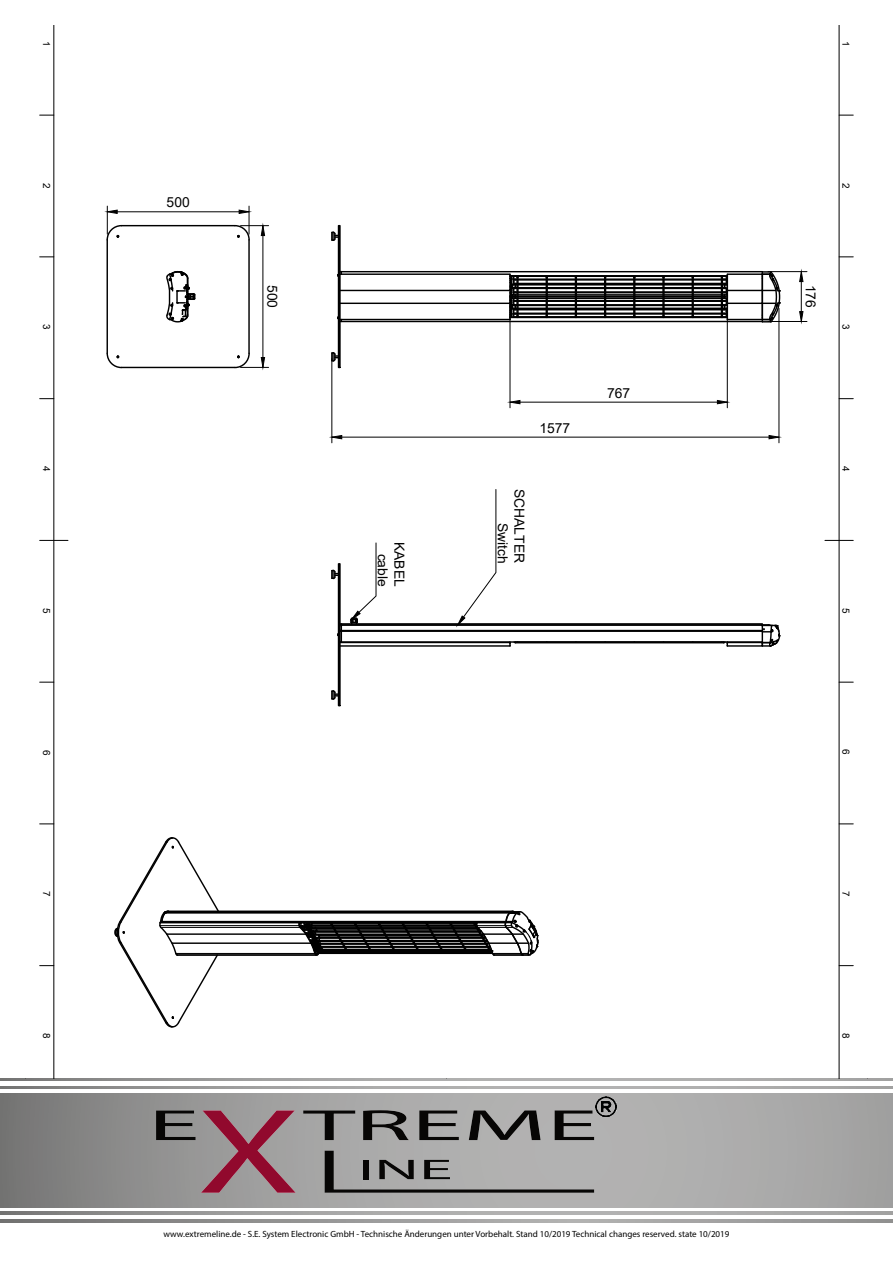
<style>
.page{position:relative;width:893px;height:1263px;background:#fff}
.page>*{position:absolute;margin:0;border:0;box-sizing:border-box;transform-origin:0 0}
.t1{font:121.95px "Myriad Pro";color:#91092d;scale:1.49 1}
.t2{font:43.95px "Myriad Pro";color:#070605;scale:2.37 1}
.t3{font:28.8px "Myriad Pro";color:#070605;scale:2.37 1}
.t4{font:13.8px/16.5px "Arial";color:#000;text-align:right}
.t5{font:9.9px "Arial Unicode MS";color:#000}
.t6{font:9px "Myriad Pro";color:#000}
</style>
<div class="page">
<svg style="left:0;top:1093px;width:893px;height:114px;background:#a0a09f"></svg>
<svg style="left:0;top:1078px;width:893px;height:3px;background:#a3a2a2"></svg>
<svg style="left:0;top:1086px;width:893px;height:3px;background:#a3a3a2"></svg>
<svg style="left:0;top:1220px;width:893px;height:2px;background:#989797"></svg>
<svg style="left:0;top:1212px;width:893px;height:2px;background:#a3a3a2"></svg>
<svg style="left:325px;top:1150px;width:269px;height:43px;background:#9d9d9d"></svg>
<img style="left:595px;top:1096px;width:21px;height:21px">
<svg style="left:331px;top:224px;width:450px;height:145px"></svg>
<svg style="left:166px;top:270px;width:30px;height:53px"></svg>
<hr style="left:248px;top:240px;width:2px;height:113px;background:#000">
<hr style="left:121px;top:225px;width:114px;height:1px;background:#000">
<hr style="left:107px;top:240px;width:1px;height:113px;background:#000">
<hr style="left:121px;top:367px;width:114px;height:1px;background:#000">
<svg style="left:106px;top:352px;width:17px;height:17px"></svg>
<svg style="left:114px;top:837px;width:425px;height:191px"></svg>
<hr style="left:53px;top:26px;width:1px;height:1052px;background:#000">
<hr style="left:839px;top:26px;width:1px;height:1052px;background:#000">
<svg style="left:40px;top:540px;width:28px;height:1px"></svg>
<svg style="left:825px;top:540px;width:28px;height:1px"></svg>
<svg style="left:839px;top:682px;width:14px;height:1px"></svg>
<svg style="left:839px;top:823px;width:14px;height:1px"></svg>
<svg style="left:839px;top:965px;width:14px;height:1px"></svg>
<svg style="left:839px;top:398px;width:14px;height:1px"></svg>
<svg style="left:839px;top:256px;width:14px;height:1px"></svg>
<svg style="left:839px;top:115px;width:14px;height:1px"></svg>
<svg style="left:40px;top:682px;width:14px;height:1px"></svg>
<svg style="left:40px;top:823px;width:14px;height:1px"></svg>
<svg style="left:40px;top:965px;width:14px;height:1px"></svg>
<svg style="left:40px;top:398px;width:14px;height:1px"></svg>
<svg style="left:40px;top:256px;width:14px;height:1px"></svg>
<svg style="left:40px;top:115px;width:14px;height:1px"></svg>
<hr style="left:779px;top:308px;width:1px;height:135px;background:#000">
<hr style="left:331px;top:359px;width:1px;height:84px;background:#000">
<hr style="left:342px;top:437px;width:427px;height:1px;background:#000">
<svg style="left:768px;top:435px;width:12px;height:5px"></svg>
<svg style="left:331px;top:435px;width:11px;height:5px"></svg>
<hr style="left:263px;top:236px;width:1px;height:121px;background:#000">
<svg style="left:233px;top:352px;width:36px;height:17px"></svg>
<hr style="left:117px;top:211px;width:122px;height:1px;background:#000">
<svg style="left:233px;top:206px;width:36px;height:35px"></svg>
<svg style="left:106px;top:206px;width:17px;height:35px"></svg>
<svg style="left:331px;top:489px;width:450px;height:218px"></svg>
<hr style="left:727px;top:284px;width:1px;height:124px;background:#000">
<hr style="left:510px;top:295px;width:1px;height:113px;background:#000">
<hr style="left:520px;top:402px;width:197px;height:1px;background:#000">
<svg style="left:717px;top:400px;width:11px;height:4px"></svg>
<svg style="left:509px;top:400px;width:12px;height:4px"></svg>
<hr style="left:768px;top:321px;width:39px;height:1px;background:#000">
<hr style="left:768px;top:271px;width:39px;height:1px;background:#000">
<hr style="left:801px;top:282px;width:1px;height:30px;background:#000">
<svg style="left:799px;top:311px;width:5px;height:10px"></svg>
<svg style="left:799px;top:271px;width:5px;height:11px"></svg>
<p class="t5" style="left:54px;top:41px;width:7px;rotate:90deg">1</p>
<p class="t5" style="left:853px;top:41px;width:7px;rotate:90deg">1</p>
<p class="t5" style="left:54px;top:183px;width:7px;rotate:90deg">2</p>
<p class="t5" style="left:853px;top:183px;width:7px;rotate:90deg">2</p>
<h3 class="t4" style="left:167px;top:194px;width:25px">500</h3>
<h3 class="t4" style="left:281px;top:285px;width:25px;rotate:90deg">500</h3>
<h3 class="t4" style="left:819px;top:285px;width:25px;rotate:90deg">176</h3>
<p class="t5" style="left:54px;top:324px;width:7px;rotate:90deg">3</p>
<p class="t5" style="left:853px;top:324px;width:7px;rotate:90deg">3</p>
<h3 class="t4" style="left:607px;top:384px;width:25px">767</h3>
<h3 class="t4" style="left:539px;top:420px;width:32px">1577</h3>
<p class="t5" style="left:54px;top:466px;width:7px;rotate:90deg">4</p>
<p class="t5" style="left:853px;top:466px;width:7px;rotate:90deg">4</p>
<h3 class="t4" style="left:408px;top:542px;width:46px;rotate:90deg">KABEL cable</h3>
<h3 class="t4" style="left:528px;top:489px;width:76px;rotate:90deg">SCHALTER<br>Switch</h3>
<p class="t5" style="left:54px;top:608px;width:7px;rotate:90deg">5</p>
<p class="t5" style="left:853px;top:608px;width:7px;rotate:90deg">5</p>
<p class="t5" style="left:54px;top:749px;width:7px;rotate:90deg">6</p>
<p class="t5" style="left:853px;top:749px;width:7px;rotate:90deg">6</p>
<p class="t5" style="left:54px;top:891px;width:7px;rotate:90deg">7</p>
<p class="t5" style="left:853px;top:891px;width:7px;rotate:90deg">7</p>
<p class="t5" style="left:54px;top:1033px;width:7px;rotate:90deg">8</p>
<p class="t5" style="left:853px;top:1033px;width:7px;rotate:90deg">8</p>
<h2 class="t2" style="left:148px;top:1098px;width:23px">E</h2>
<h2 class="t2" style="left:303px;top:1098px;width:126px">TREME</h2>
<h1 class="t1" style="left:196px;top:1076px;width:71px">X</h1>
<h3 class="t3" style="left:358px;top:1152px;width:41px">INE</h3>
<p class="t6" style="left:164px;top:1229px;width:567px">www.extremeline.de - S.E. System Electronic GmbH - Technische Änderungen unter Vorbehalt. Stand 10/2019 Technical changes reserved. state 10/2019</p>
</div>
